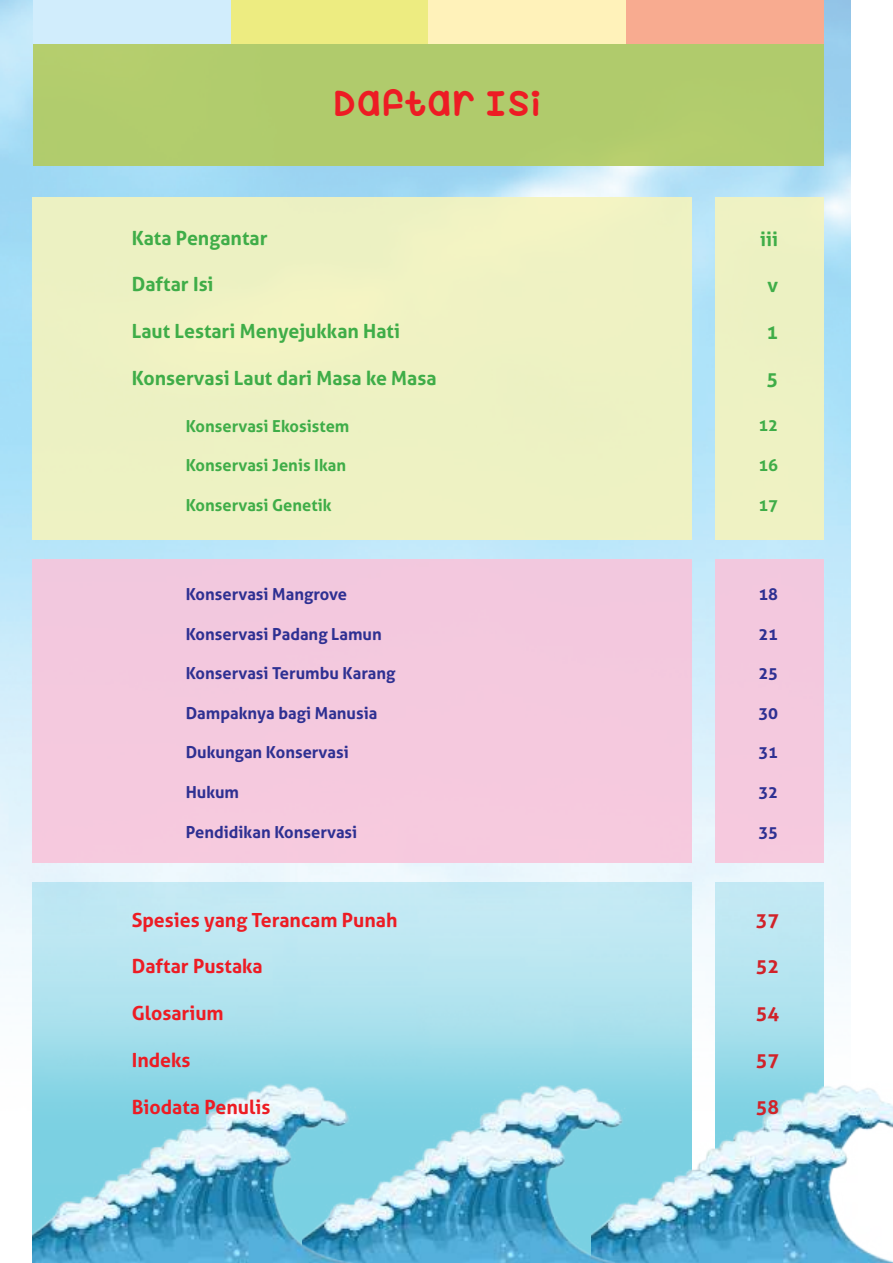
<style>
.page{position:relative;width:893px;height:1263px;background:#fff}
.page>*{position:absolute;margin:0;border:0;box-sizing:border-box;transform-origin:0 0}
.t1{font:36px "Mf Hug Me Tight";letter-spacing:.05em;color:#ed1c24}
.t2{font:700 19.5px "Aller";color:#3fad48}
.t3{font:700 19.5px "Aller";color:#ed1c24}
.t4{font:700 19.5px "Aller";color:#d12229}
.t5{font:700 16.5px "Aller";color:#2e3092}
.t6{font:700 16.5px "Aller";color:#3fad48}
</style>
<div class="page">
<img style="left:641px;top:1088px;width:252px;height:175px">
<img style="left:367px;top:1184px;width:274px;height:79px">
<img style="left:33px;top:1184px;width:334px;height:79px">
<img style="left:0;top:0;width:851px;height:1184px">
<div style="left:33px;top:559px;width:659px;height:304px;background:#f8c5db"></div>
<div style="left:715px;top:559px;width:108px;height:304px;background:#f8c5db"></div>
<div style="left:33px;top:198px;width:659px;height:342px;background:#eef2c3"></div>
<div style="left:715px;top:198px;width:108px;height:342px;background:#eef2c3"></div>
<div style="left:33px;top:0;width:790px;height:166px;background:#b0cb6c"></div>
<div style="left:626px;top:0;width:197px;height:43px;background:#f8ab90"></div>
<div style="left:428px;top:0;width:198px;height:43px;background:#fff2ba"></div>
<div style="left:231px;top:0;width:197px;height:43px;background:#edec81"></div>
<div style="left:33px;top:0;width:198px;height:43px;background:#d1edfc"></div>
<h1 class="t1" style="left:334px;top:89px;width:208px">DAFTAR ISI</h1>
<p class="t2" style="left:132px;top:230px;width:137px">Kata Pengantar</p>
<p class="t2" style="left:132px;top:277px;width:83px">Daftar Isi</p>
<p class="t2" style="left:132px;top:324px;width:270px">Laut Lestari Menyejukkan Hati</p>
<p class="t2" style="left:132px;top:370px;width:306px">Konservasi Laut dari Masa ke Masa</p>
<p class="t6" style="left:186px;top:419px;width:165px">Konservasi Ekosistem</p>
<p class="t6" style="left:186px;top:459px;width:162px">Konservasi Jenis Ikan</p>
<p class="t6" style="left:186px;top:499px;width:147px">Konservasi Genetik</p>
<p class="t5" style="left:186px;top:588px;width:163px">Konservasi Mangrove</p>
<p class="t5" style="left:186px;top:627px;width:197px">Konservasi Padang Lamun</p>
<p class="t5" style="left:186px;top:667px;width:211px">Konservasi Terumbu Karang</p>
<p class="t5" style="left:186px;top:706px;width:193px">Dampaknya bagi Manusia</p>
<p class="t5" style="left:186px;top:746px;width:165px">Dukungan Konservasi</p>
<p class="t5" style="left:186px;top:786px;width:55px">Hukum</p>
<p class="t5" style="left:186px;top:825px;width:173px">Pendidikan Konservasi</p>
<p class="t3" style="left:132px;top:912px;width:267px">Spesies yang Terancam Punah</p>
<p class="t3" style="left:132px;top:959px;width:133px">Daftar Pustaka</p>
<p class="t3" style="left:132px;top:1006px;width:93px">Glosarium</p>
<p class="t3" style="left:132px;top:1052px;width:60px">Indeks</p>
<p class="t3" style="left:132px;top:1099px;width:140px">Biodata Penulis</p>
<p class="t2" style="left:760px;top:231px;width:19px">iii</p>
<p class="t2" style="left:768px;top:278px;width:12px">v</p>
<p class="t2" style="left:766px;top:325px;width:13px">1</p>
<p class="t2" style="left:766px;top:371px;width:13px">5</p>
<p class="t6" style="left:758px;top:419px;width:21px">12</p>
<p class="t6" style="left:758px;top:459px;width:21px">16</p>
<p class="t6" style="left:758px;top:498px;width:21px">17</p>
<p class="t5" style="left:758px;top:588px;width:21px">18</p>
<p class="t5" style="left:758px;top:627px;width:21px">21</p>
<p class="t5" style="left:758px;top:667px;width:21px">25</p>
<p class="t5" style="left:758px;top:706px;width:21px">30</p>
<p class="t5" style="left:758px;top:746px;width:21px">31</p>
<p class="t5" style="left:758px;top:786px;width:21px">32</p>
<p class="t5" style="left:758px;top:825px;width:21px">35</p>
<p class="t4" style="left:756px;top:912px;width:25px">37</p>
<p class="t4" style="left:756px;top:959px;width:25px">52</p>
<p class="t4" style="left:756px;top:1006px;width:25px">54</p>
<p class="t4" style="left:756px;top:1052px;width:25px">57</p>
<p class="t4" style="left:756px;top:1099px;width:25px">58</p>
</div>
